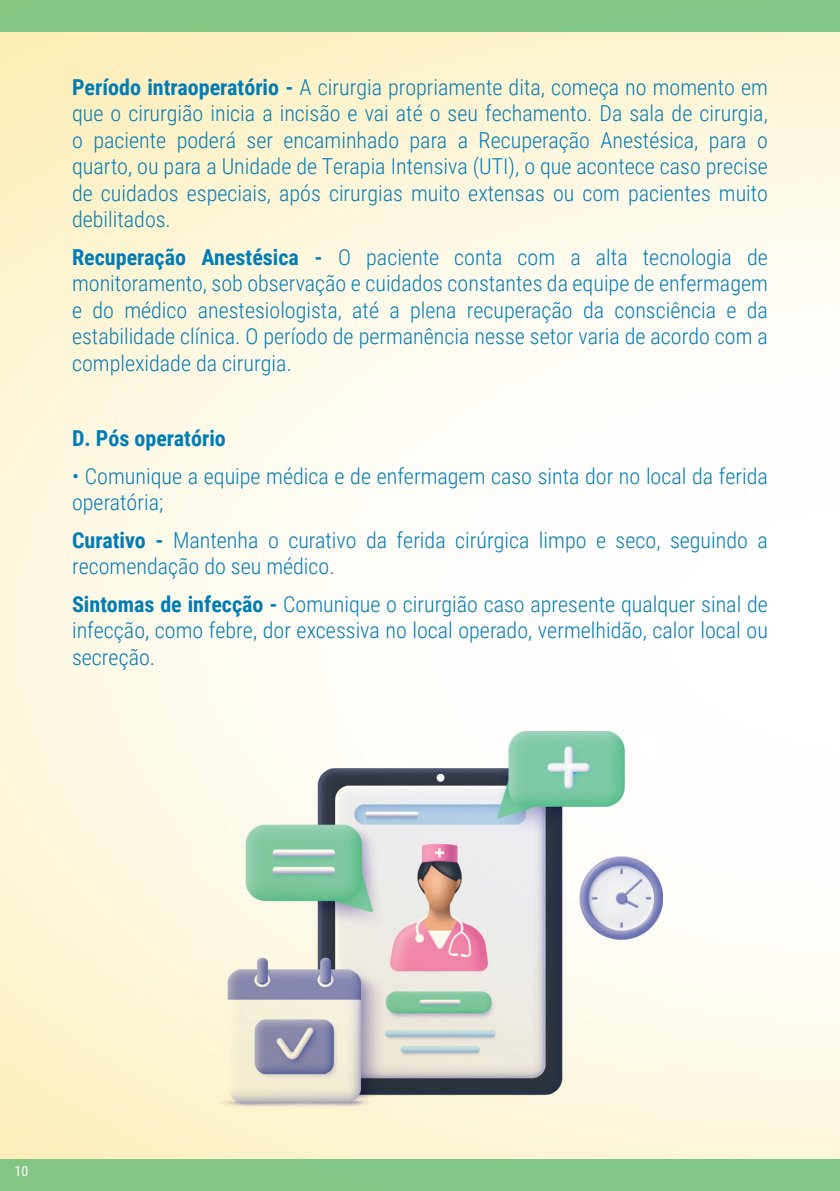
<style>
.page{position:relative;width:840px;height:1191px;background:#fff}
.page>*{position:absolute;margin:0;border:0;box-sizing:border-box;transform-origin:0 0}
.t1{font:300 22px/26.4px "Roboto Condensed";color:#007cb6;text-align:justify}
.t2{font:700 22px "Roboto Condensed";color:#007cb6}
.t3{font:14px "Roboto Condensed";color:#fff}
.s1{font-weight:700}
</style>
<div class="page">
<img style="left:0;top:0;width:839px;height:1191px">
<img style="left:196px;top:731px;width:466px;height:377px">
<p class="t1" style="left:72px;top:73px;width:697px"><span class="s1">Período intraoperatório -</span> A cirurgia propriamente dita, começa no momento em que o cirurgião inicia a incisão e vai até o seu fechamento. Da sala de cirurgia, o paciente poderá ser encaminhado para a Recuperação Anestésica, para o quarto, ou para a Unidade de Terapia Intensiva (UTI), o que acontece caso precise de cuidados especiais, após cirurgias muito extensas ou com pacientes muito debilitados.</p>
<p class="t1" style="left:72px;top:243px;width:697px"><span class="s1">Recuperação Anestésica -</span> O paciente conta com a alta tecnologia de monitoramento, sob observação e cuidados constantes da equipe de enfermagem e do médico anestesiologista, até a plena recuperação da consciência e da estabilidade clínica. O período de permanência nesse setor varia de acordo com a complexidade da cirurgia.</p>
<p class="t2" style="left:72px;top:423px;width:155px">D. Pós operatório</p>
<p class="t1" style="left:72px;top:462px;width:697px">• Comunique a equipe médica e de enfermagem caso sinta dor no local da ferida operatória;</p>
<p class="t1" style="left:72px;top:526px;width:697px"><span class="s1">Curativo -</span> Mantenha o curativo da ferida cirúrgica limpo e seco, seguindo a recomendação do seu médico.</p>
<p class="t1" style="left:72px;top:590px;width:697px"><span class="s1">Sintomas de infecção -</span> Comunique o cirurgião caso apresente qualquer sinal de infecção, como febre, dor excessiva no local operado, vermelhidão, calor local ou secreção.</p>
<p class="t3" style="left:15px;top:1161px;width:15px">10</p>
</div>
